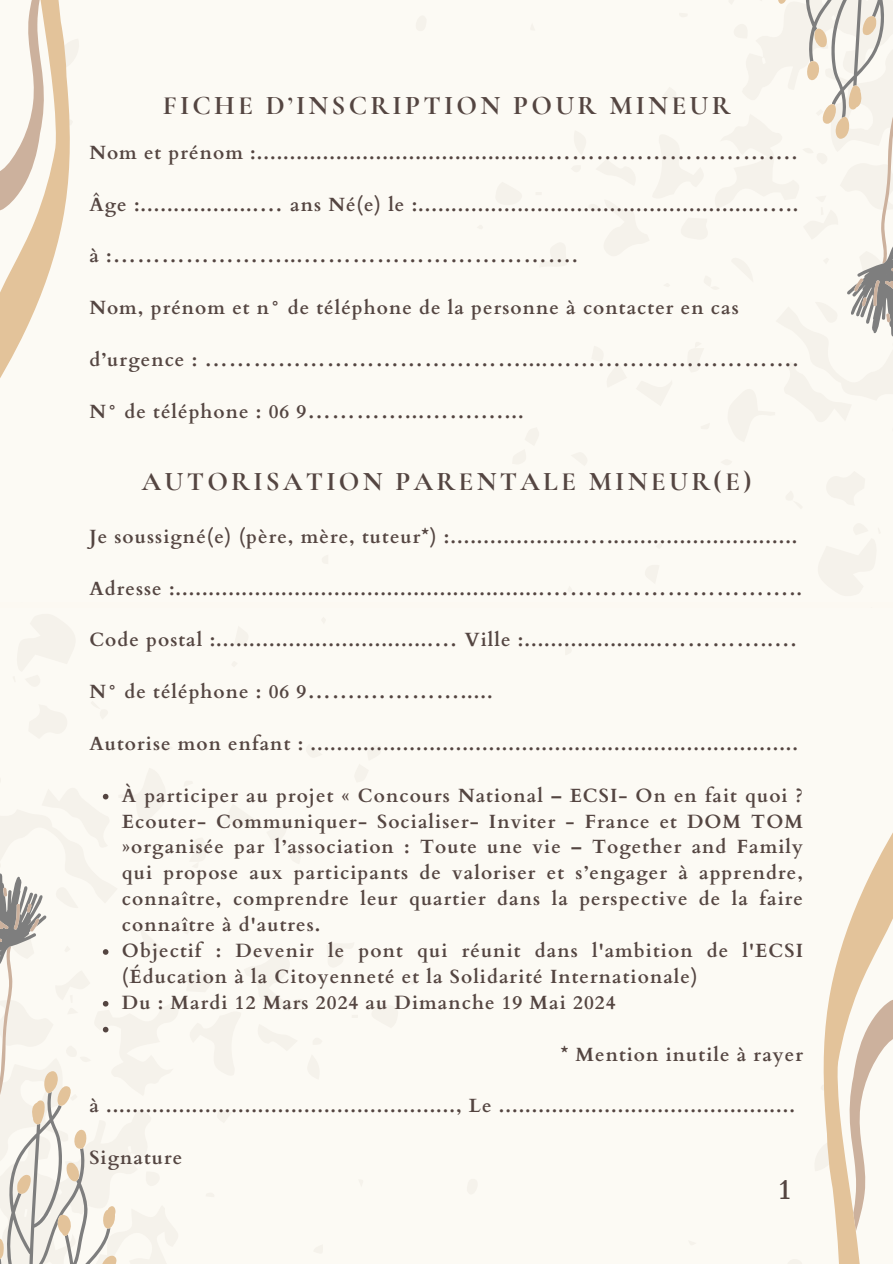
<style>
.page{position:relative;width:893px;height:1264px;background:#fff}
.page>*{position:absolute;margin:0;border:0;box-sizing:border-box;transform-origin:0 0}
.t1{font:700 28.2px "Cardo";color:#544541}
.t2{font:700 27px "Cormorant Garamond";letter-spacing:.12em;color:#544541}
.t3{font:700 19.2px/25.8px "Cardo";letter-spacing:.055em;color:#544541;text-align:justify}
</style>
<div class="page">
<div style="left:0;top:608px;width:892px;height:655px;background:#fcfaf4"></div>
<div style="left:535px;top:736px;width:357px;height:527px;background:#fcfaf4"></div>
<div style="left:0;top:0;width:892px;height:608px;background:#fcfaf4"></div>
<svg style="left:645px;top:0;width:247px;height:336px"></svg>
<svg style="left:0;top:0;width:358px;height:473px;fill:#fcfaf4"></svg>
<svg style="left:103px;top:793px;width:5px;height:6px"></svg>
<svg style="left:0;top:873px;width:248px;height:390px"></svg>
<p class="t2" style="left:163px;top:89px;width:569px">FICHE D’INSCRIPTION POUR MINEUR</p>
<h1 class="t3" style="left:89px;top:140px;width:709px">Nom et prénom :............................................………………………….</h1>
<h2 class="t3" style="left:89px;top:192px;width:710px">Âge :..................… ans Né(e) le :....................................................…..</h2>
<h2 class="t3" style="left:89px;top:243px;width:490px">à :…………………...…………………………….</h2>
<h2 class="t3" style="left:89px;top:295px;width:651px">Nom, prénom et n° de téléphone de la personne à contacter en cas</h2>
<h2 class="t3" style="left:89px;top:347px;width:710px">d’urgence : …………………………………....………………………….</h2>
<h2 class="t3" style="left:89px;top:399px;width:436px">N° de téléphone : 06 9…………...…….…...</h2>
<p class="t2" style="left:142px;top:464px;width:611px">AUTORISATION PARENTALE MINEUR(E)</p>
<h1 class="t3" style="left:89px;top:524px;width:709px">Je soussigné(e) (père, mère, tuteur*) :....................….............................</h1>
<h2 class="t3" style="left:89px;top:575px;width:714px">Adresse :........................................................…………………………..</h2>
<h2 class="t3" style="left:89px;top:627px;width:709px">Code postal :.................................… Ville :.....................…………..…</h2>
<h2 class="t3" style="left:89px;top:679px;width:405px">N° de téléphone : 06 9…….………….....</h2>
<h2 class="t3" style="left:89px;top:731px;width:710px">Autorise mon enfant : ..........................................................................</h2>
<h2 class="t3" style="left:122px;top:782px;width:682px">À participer au projet « Concours National – ECSI- On en fait quoi ?<br>Ecouter- Communiquer- Socialiser- Inviter - France et DOM TOM »organisée par l’association : Toute une vie – Together and Family qui propose aux participants de valoriser et s’engager à apprendre, connaître, comprendre leur quartier dans la perspective de la faire connaître à d'autres.</h2>
<p class="t3" style="left:122px;top:938px;width:682px">Objectif : Devenir le pont qui réunit dans l'ambition de l'ECSI (Éducation à la Citoyenneté et la Solidarité Internationale)</p>
<p class="t3" style="left:122px;top:989px;width:495px">Du : Mardi 12 Mars 2024 au Dimanche 19 Mai 2024</p>
<p class="t3" style="left:560px;top:1041px;width:244px">* Mention inutile à rayer</p>
<h2 class="t3" style="left:89px;top:1093px;width:707px">à ....................................................., Le .............................................</h2>
<h2 class="t3" style="left:89px;top:1145px;width:94px">Signature</h2>
<p class="t1" style="left:777px;top:1170px;width:16px">1</p>
</div>
